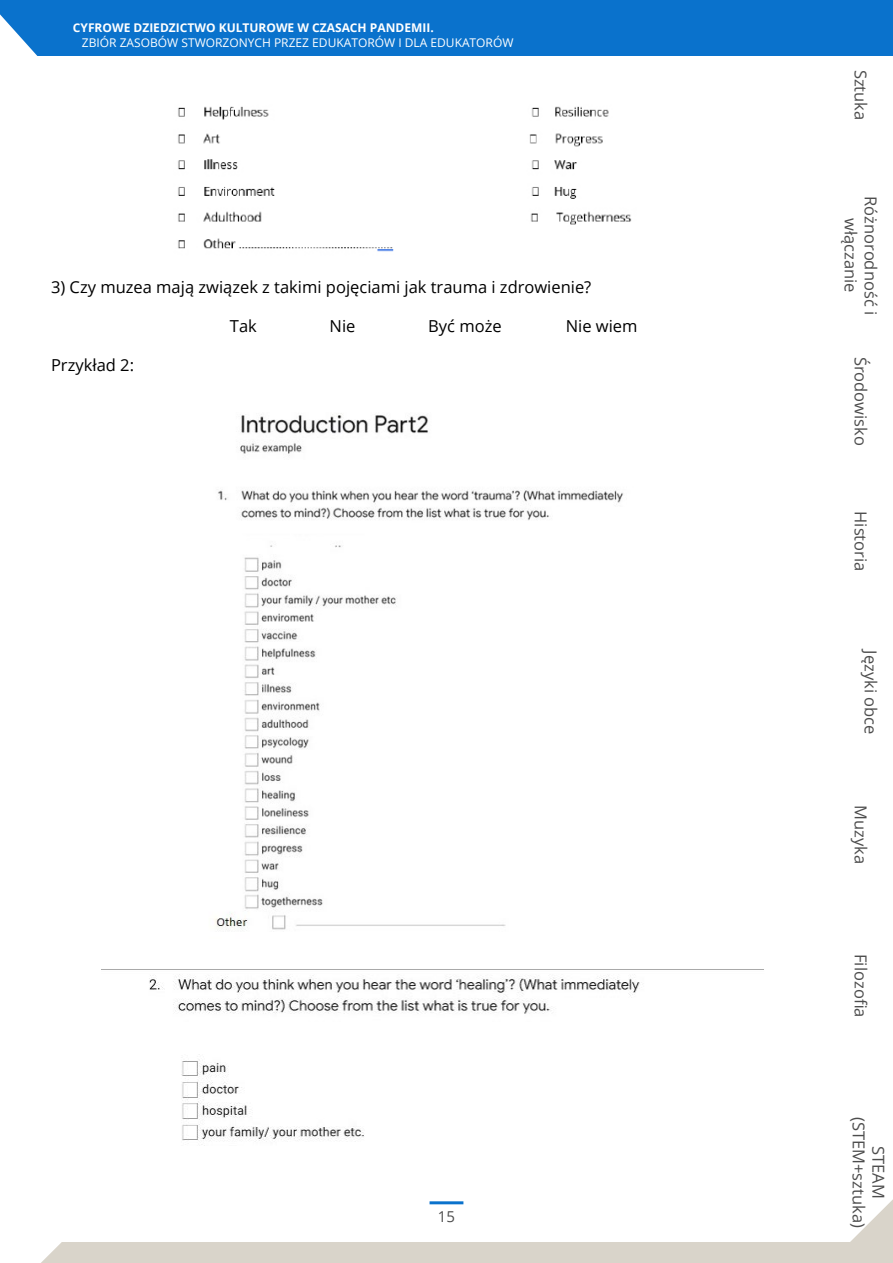
<style>
.page{position:relative;width:893px;height:1263px;background:#fff}
.page>*{position:absolute;margin:0;border:0;box-sizing:border-box;transform-origin:0 0}
.t1{font:16.5px/19.8px "Open Sans";color:#4d4d4d;text-align:center}
.t2{font:16.5px "Open Sans";color:#000}
.t3{font:15px "Open Sans";color:#4d4d4d}
.t4{font:12px "Open Sans";color:#fff}
.t5{font:700 12px "Open Sans";color:#fff}
</style>
<div class="page">
<div style="left:0;top:0;width:893px;height:56px;background:#0a72cc"></div>
<div style="left:0;top:1242px;width:893px;height:21px;background:#d9d4ca"></div>
<svg style="left:0;top:1242px;width:62px;height:21px"></svg>
<svg style="left:0;top:14px;width:38px;height:42px"></svg>
<hr style="left:430px;top:1201px;width:33px;height:3px;background:#0a72cc">
<svg style="left:850px;top:1199px;width:43px;height:43px"></svg>
<img style="left:178px;top:106px;width:454px;height:146px">
<img style="left:215px;top:413px;width:408px;height:517px">
<img style="left:101px;top:969px;width:663px;height:176px">
<p class="t5" style="left:73px;top:19px;width:362px">CYFROWE DZIEDZICTWO KULTUROWE W CZASACH PANDEMII.</p>
<p class="t4" style="left:82px;top:34px;width:433px">ZBIÓR ZASOBÓW STWORZONYCH PRZEZ EDUKATORÓW I DLA EDUKATORÓW</p>
<p class="t2" style="left:51px;top:275px;width:542px">3) Czy muzea mają związek z takimi pojęciami jak trauma i zdrowienie?</p>
<p class="t2" style="left:230px;top:314px;width:28px">Tak</p>
<p class="t2" style="left:330px;top:314px;width:27px">Nie</p>
<p class="t2" style="left:428px;top:314px;width:75px">Być może</p>
<p class="t2" style="left:566px;top:314px;width:73px">Nie wiem</p>
<p class="t2" style="left:51px;top:353px;width:85px">Przykład 2:</p>
<p class="t3" style="left:438px;top:1206px;width:19px">15</p>
<p class="t1" style="left:871px;top:70px;width:52px;rotate:90deg">Sztuka</p>
<p class="t1" style="left:881px;top:196px;width:121px;rotate:90deg">Różnorodność i włączanie</p>
<p class="t1" style="left:871px;top:356px;width:91px;rotate:90deg">Środowisko</p>
<p class="t1" style="left:871px;top:511px;width:62px;rotate:90deg">Historia</p>
<p class="t1" style="left:881px;top:650px;width:86px;rotate:90deg">Języki obce</p>
<p class="t1" style="left:871px;top:805px;width:60px;rotate:90deg">Muzyka</p>
<p class="t1" style="left:871px;top:954px;width:65px;rotate:90deg">Filozofia</p>
<p class="t1" style="left:889px;top:1117px;width:112px;rotate:90deg">STEAM (STEM+sztuka)</p>
</div>
